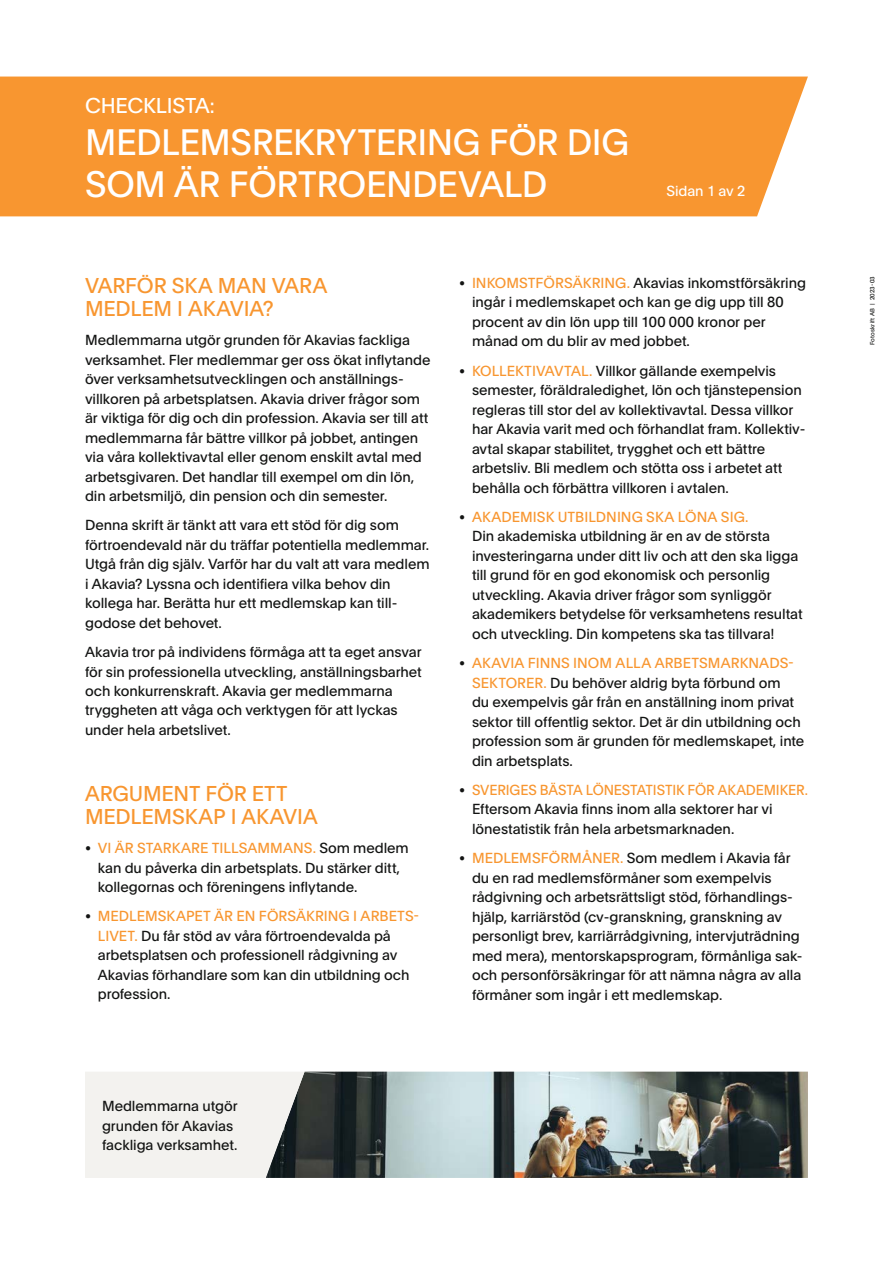
<style>
.page{position:relative;width:893px;height:1263px;background:#fff}
.page>*{position:absolute;margin:0;border:0;box-sizing:border-box;transform-origin:0 0}
.t1{font:36px/42px "Plain";letter-spacing:-.01em;color:#fff}
.t2{font:21px/22.5px "Plain";letter-spacing:-.005em;color:#f89630}
.t3{font:21px "Plain";letter-spacing:-.01em;color:#fff}
.t4{font:14.25px/19.5px "Plain";letter-spacing:-.005em;color:#131413}
.t5{font:14.25px "Plain";letter-spacing:-.005em;color:#fff}
.t6{font:6px "Plain";letter-spacing:.025em;color:#131413}
.s1{color:#f89630}
</style>
<div class="page">
<img style="left:305px;top:1071px;width:503px;height:107px">
<div style="left:0;top:77px;width:808px;height:139px;background:#f89630"></div>
<svg style="left:85px;top:1071px;width:220px;height:107px"></svg>
<h2 class="t3" style="left:85px;top:90px;width:131px">CHECKLISTA:</h2>
<h1 class="t1" style="left:85px;top:119px;width:545px">MEDLEMSREKRYTERING FÖR DIG<br>SOM ÄR FÖRTROENDEVALD</h1>
<p class="t5" style="left:666px;top:181px;width:80px">Sidan 1 av 2</p>
<h2 class="t2" style="left:85px;top:274px;width:244px">VARFÖR SKA MAN VARA<br>MEDLEM I AKAVIA?</h2>
<p class="t4" style="left:85px;top:329px;width:347px">Medlemmarna utgör grunden för Akavias fackliga verksamhet. Fler medlemmar ger oss ökat inflytande över verksamhetsutvecklingen och anställnings&shy;villkoren på arbetsplatsen. Akavia driver frågor som är viktiga för dig och din profession. Akavia ser till att medlemmarna får bättre villkor på jobbet, antingen via våra kollektivavtal eller genom enskilt avtal med arbetsgivaren. Det handlar till exempel om din lön, din arbetsmiljö, din pension och din semester.</p>
<p class="t4" style="left:85px;top:515px;width:346px">Denna skrift är tänkt att vara ett stöd för dig som förtroendevald när du träffar potentiella medlemmar.<br>Utgå från dig själv. Varför har du valt att vara medlem i Akavia? Lyssna och identifiera vilka behov din kollega har. Berätta hur ett medlemskap kan till&shy;godose det behovet.</p>
<p class="t4" style="left:85px;top:641px;width:338px">Akavia tror på individens förmåga att ta eget ansvar för sin professionella utveckling, anställningsbarhet och konkurrenskraft. Akavia ger medlemmarna tryggheten att våga och verktygen för att lyckas under hela arbetslivet.</p>
<h2 class="t2" style="left:85px;top:782px;width:234px">ARGUMENT FÖR ETT<br>MEDLEMSKAP I AKAVIA</h2>
<p class="t4" style="left:98px;top:838px;width:313px;text-indent:-13px">• <span class="s1">VI ÄR STARKARE TILLSAMMANS.</span> Som medlem kan du påverka din arbetsplats. Du stärker ditt, kollegornas och föreningens inflytande.</p>
<p class="t4" style="left:98px;top:906px;width:323px;text-indent:-13px">• <span class="s1">MEDLEMSKAPET ÄR EN FÖRSÄKRING I ARBETS-LIVET.</span> Du får stöd av våra förtroendevalda på arbetsplatsen och professionell rådgivning av Akavias förhandlare som kan din utbildning och profession.</p>
<p class="t4" style="left:472px;top:272px;width:336px;text-indent:-13px">• <span class="s1">INKOMSTFÖRSÄKRING.</span> Akavias inkomstförsäkring ingår i medlemskapet och kan ge dig upp till 80 procent av din lön upp till 100 000 kronor per månad om du blir av med jobbet.</p>
<p class="t4" style="left:472px;top:360px;width:335px;text-indent:-13px">• <span class="s1">KOLLEKTIVAVTAL.</span> Villkor gällande exempelvis semester, föräldraledighet, lön och tjänstepension regleras till stor del av kollektivavtal. Dessa villkor har Akavia varit med och förhandlat fram. Kollektiv&shy;avtal skapar stabilitet, trygghet och ett bättre arbetsliv. Bli medlem och stötta oss i arbetet att behålla och förbättra villkoren i avtalen.</p>
<p class="t4" style="left:472px;top:506px;width:332px;text-indent:-13px">• <span class="s1">AKADEMISK UTBILDNING SKA LÖNA SIG.<br></span>Din akademiska utbildning är en av de största investeringarna under ditt liv och att den ska ligga till grund för en god ekonomisk och personlig utveckling. Akavia driver frågor som synliggör akademikers betydelse för verksamhetens resultat och utveckling. Din kompetens ska tas tillvara!</p>
<p class="t4" style="left:472px;top:653px;width:334px;text-indent:-13px">• <span class="s1">AKAVIA FINNS INOM ALLA ARBETSMARKNADS-SEKTORER.</span> Du behöver aldrig byta förbund om<br>du exempelvis går från en anställning inom privat sektor till offentlig sektor. Det är din utbildning och profession som är grunden för medlemskapet, inte din arbetsplats.</p>
<p class="t4" style="left:472px;top:779px;width:337px;text-indent:-13px">• <span class="s1">SVERIGES BÄSTA LÖNESTATISTIK FÖR AKADEMIKER.<br></span>Eftersom Akavia finns inom alla sektorer har vi lönestatistik från hela arbetsmarknaden.</p>
<p class="t4" style="left:472px;top:848px;width:331px;text-indent:-13px">• <span class="s1">MEDLEMSFÖRMÅNER.</span> Som medlem i Akavia får du en rad medlemsförmåner som exempelvis rådgivning och arbetsrättsligt stöd, förhandlings&shy;hjälp, karriärstöd (cv-granskning, granskning av personligt brev, karriärrådgivning, intervjuträdning med mera), mentorskapsprogram, förmånliga sak&shy;och personförsäkringar för att nämna några av alla förmåner som ingår i ett medlemskap.</p>
<p class="t4" style="left:102px;top:1095px;width:137px">Medlemmarna utgör grunden för Akavias fackliga verksamhet.</p>
<p class="t6" style="left:868px;top:345px;width:70px;rotate:-90deg">Fotoskrift AB | 2023-03</p>
</div>
